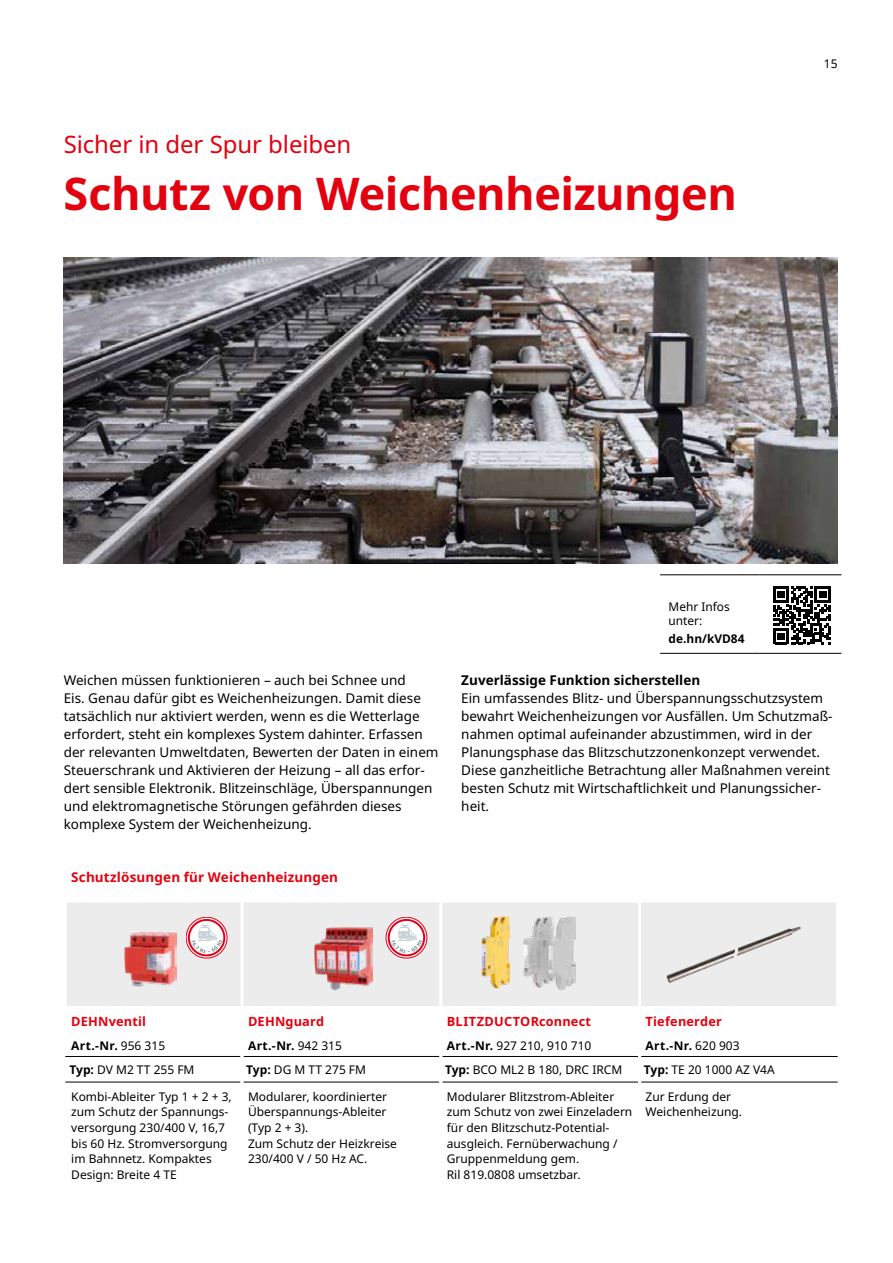
<style>
.page{position:relative;width:893px;height:1263px;background:#fff}
.page>*{position:absolute;margin:0;border:0;box-sizing:border-box;transform-origin:0 0}
.t1{font:700 45px "Noto Sans";letter-spacing:-.01em;color:#e3000f}
.t2{font:24px "Noto Sans";letter-spacing:-.005em;color:#e3000f}
.t3{font:13.5px/18px "Noto Sans";color:#000}
.t4{font:700 13.5px "Noto Sans";color:#000}
.t5{font:700 13.5px "Noto Sans";letter-spacing:.01em;color:#e3000f}
.t6{font:700 12.75px "Noto Sans";letter-spacing:.015em;color:#e3000f}
.t7{font:12px/15.6px "Noto Sans";color:#000}
.t8{font:700 12px "Noto Sans";letter-spacing:.015em;color:#000}
.s1{font-weight:400}
.s2{font-weight:700}
</style>
<div class="page">
<img style="left:64px;top:258px;width:774px;height:306px">
<div style="left:67px;top:903px;width:769px;height:103px;background:#ececed"></div>
<hr style="left:65px;top:1056px;width:175px;height:1px;background:#000">
<hr style="left:243px;top:1056px;width:196px;height:1px;background:#000">
<hr style="left:442px;top:1056px;width:196px;height:1px;background:#000">
<hr style="left:641px;top:1056px;width:197px;height:1px;background:#000">
<hr style="left:65px;top:1082px;width:175px;height:1px;background:#000">
<hr style="left:243px;top:1082px;width:196px;height:1px;background:#000">
<hr style="left:442px;top:1082px;width:196px;height:1px;background:#000">
<hr style="left:641px;top:1082px;width:197px;height:1px;background:#000">
<hr style="left:240px;top:902px;width:3px;height:104px;background:#fff">
<hr style="left:439px;top:902px;width:3px;height:104px;background:#fff">
<hr style="left:638px;top:902px;width:3px;height:104px;background:#fff">
<img style="left:124px;top:932px;width:52px;height:55px">
<img style="left:314px;top:927px;width:58px;height:63px">
<img style="left:481px;top:917px;width:29px;height:72px">
<img style="left:524px;top:916px;width:52px;height:73px">
<img style="left:666px;top:926px;width:135px;height:57px">
<div style="left:186px;top:917px;width:41px;height:41px;border:1px solid #e2001a;border-radius:50%"></div>
<svg style="left:187px;top:918px;width:39px;height:39px"></svg>
<div style="left:386px;top:917px;width:41px;height:41px;border:1px solid #e2001a;border-radius:50%"></div>
<svg style="left:387px;top:918px;width:39px;height:39px"></svg>
<hr style="left:660px;top:574px;width:99px;height:1px;background:#000">
<hr style="left:759px;top:574px;width:82px;height:1px;background:#000">
<hr style="left:660px;top:653px;width:99px;height:1px;background:#000">
<hr style="left:759px;top:653px;width:82px;height:1px;background:#000">
<svg style="left:773px;top:586px;width:58px;height:58px"></svg>
<h2 class="t2" style="left:64px;top:127px;width:289px">Sicher in der Spur bleiben</h2>
<h1 class="t1" style="left:64px;top:162px;width:675px">Schutz von Weichenheizungen</h1>
<p class="t7" style="left:824px;top:56px;width:15px">15</p>
<p class="t7" style="left:669px;top:599px;width:63px;line-height:14.4px">Mehr Infos unter:</p>
<p class="t8" style="left:669px;top:630px;width:77px">de.hn/kVD84</p>
<p class="t3" style="left:64px;top:672px;width:376px">Weichen müssen funktionieren – auch bei Schnee und<br>Eis. Genau dafür gibt es Weichenheizungen. Damit diese tatsächlich nur aktiviert werden, wenn es die Wetterlage erfordert, steht ein komplexes System dahinter. Erfassen der relevanten Umweltdaten, Bewerten der Daten in einem Steuerschrank und Aktivieren der Heizung – all das erfor&shy;dert sensible Elektronik. Blitzeinschläge, Überspannungen und elektromagnetische Störungen gefährden dieses komplexe System der Weichenheizung.</p>
<p class="t4" style="left:461px;top:671px;width:240px">Zuverlässige Funktion sicherstellen</p>
<p class="t3" style="left:461px;top:690px;width:373px">Ein umfassendes Blitz- und Überspannungsschutzsystem bewahrt Weichenheizungen vor Ausfällen. Um Schutzmaß&shy;nahmen optimal aufeinander abzustimmen, wird in der Planungsphase das Blitzschutzzonenkonzept verwendet.<br>Diese ganzheitliche Betrachtung aller Maßnahmen vereint besten Schutz mit Wirtschaftlichkeit und Planungssicher&shy;heit.</p>
<p class="t5" style="left:71px;top:867px;width:268px">Schutzlösungen für Weichenheizungen</p>
<p class="t6" style="left:71px;top:1012px;width:76px">DEHNventil</p>
<p class="t6" style="left:248px;top:1012px;width:78px">DEHNguard</p>
<p class="t6" style="left:447px;top:1012px;width:146px">BLITZDUCTORconnect</p>
<p class="t6" style="left:646px;top:1012px;width:78px">Tiefenerder</p>
<p class="t8" style="left:71px;top:1038px;width:95px">Art.-Nr. <span class="s1">956 315</span></p>
<p class="t8" style="left:248px;top:1038px;width:95px">Art.-Nr. <span class="s1">942 315</span></p>
<p class="t7" style="left:447px;top:1038px;width:146px"><span class="s2">Art.-Nr.</span> 927 210, 910 710</p>
<p class="t8" style="left:646px;top:1038px;width:95px">Art.-Nr. <span class="s1">620 903</span></p>
<p class="t7" style="left:69px;top:1062px;width:127px"><span class="s2">Typ:</span> DV M2 TT 255 FM</p>
<p class="t7" style="left:246px;top:1062px;width:121px"><span class="s2">Typ:</span> DG M TT 275 FM</p>
<p class="t7" style="left:445px;top:1062px;width:179px"><span class="s2">Typ:</span> BCO ML2 B 180, DRC IRCM</p>
<p class="t7" style="left:644px;top:1062px;width:132px"><span class="s2">Typ:</span> TE 20 1000 AZ V4A</p>
<p class="t7" style="left:71px;top:1089px;width:162px">Kombi-Ableiter Typ 1 + 2 + 3, zum Schutz der Spannungs&shy;versorgung 230/400 V, 16,7 bis 60 Hz. Stromversorgung im Bahnnetz. Kompaktes<br>Design: Breite 4 TE</p>
<p class="t7" style="left:248px;top:1089px;width:151px">Modularer, koordinierter<br>Überspannungs-Ableiter (Typ 2 + 3).<br>Zum Schutz der Heizkreise<br>230/400 V / 50 Hz AC.</p>
<p class="t7" style="left:447px;top:1089px;width:187px">Modularer Blitzstrom-Ableiter zum Schutz von zwei Einzeladern für den Blitzschutz-Potential&shy;ausgleich. Fernüberwachung /<br>Gruppenmeldung gem.<br>Ril 819.0808 umsetzbar.</p>
<p class="t7" style="left:646px;top:1089px;width:98px">Zur Erdung der<br>Weichenheizung.</p>
</div>
